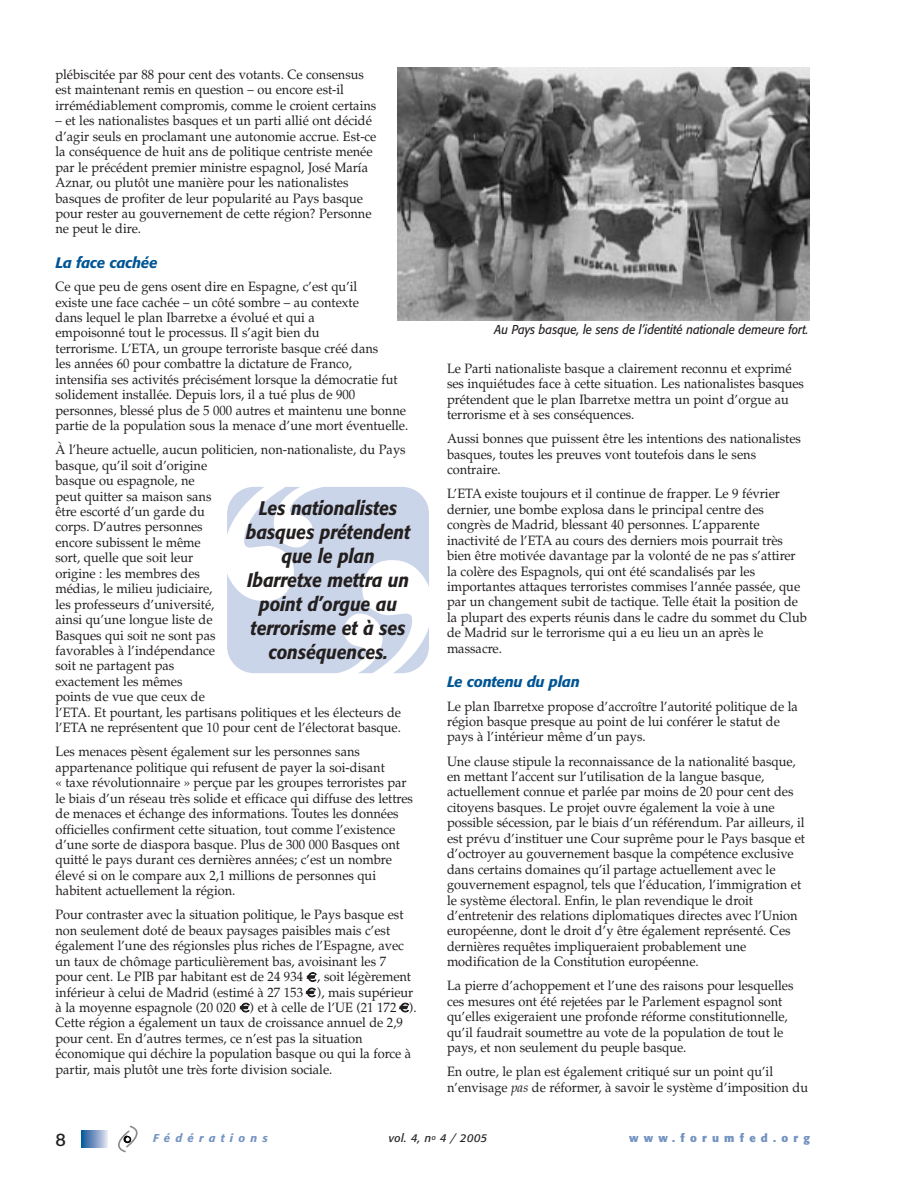
<style>
.page{position:relative;width:918px;height:1188px;background:#fff}
.page>*{position:absolute;margin:0;border:0;box-sizing:border-box;transform-origin:0 0}
.t1{font:italic 500 19.5px/24px "Formata";letter-spacing:-.005em;color:#231f1f;text-align:center;scale:.9 1}
.t2{font:18px "Formata";color:#231f1f}
.t3{font:italic 500 15px "Formata";letter-spacing:-.02em;color:#005595}
.t4{font:13.5px/15.5px "Palatino";color:#231f1f;scale:.95 1}
.t5{font:italic 12.75px "Formata";color:#231f1f;scale:.9 1}
.t6{font:700 11.25px "Formata";letter-spacing:.465em;color:#7393c1}
.t7{font:italic 11.25px "Formata";letter-spacing:.03em;color:#231f1f}
.t8{font:italic 500 11.25px "Formata";letter-spacing:.465em;color:#7393c1}
.s1{font-style:italic}
</style>
<div class="page">
<svg style="left:81px;top:1125px;width:57px;height:28px"></svg>
<img style="left:398px;top:68px;width:412px;height:252px">
<div style="left:227px;top:487px;width:202px;height:186px;background:#cbd5e9;border-radius:27px"></div>
<svg style="left:227px;top:487px;width:95px;height:114px"></svg>
<svg style="left:332px;top:560px;width:97px;height:114px"></svg>
<svg style="left:306px;top:988px;width:9px;height:9px"></svg>
<svg style="left:240px;top:1003px;width:9px;height:9px"></svg>
<svg style="left:400px;top:1003px;width:9px;height:9px"></svg>
<svg style="left:307px;top:973px;width:9px;height:9px"></svg>
<p class="t4" style="left:55px;top:68px;width:339px">plébiscitée par 88 pour cent des votants. Ce consensus est maintenant remis en question – ou encore est-il irrémédiablement compromis, comme le croient certains</p>
<p class="t4" style="left:55px;top:114px;width:339px">– et les nationalistes basques et un parti allié ont décidé d’agir seuls en proclamant une autonomie accrue. Est-ce la conséquence de huit ans de politique centriste menée par le précédent premier ministre espagnol, José María Aznar, ou plutôt une manière pour les nationalistes basques de profiter de leur popularité au Pays basque pour rester au gouvernement de cette région? Personne ne peut le dire.</p>
<p class="t3" style="left:55px;top:256px;width:104px">La face cachée</p>
<p class="t4" style="left:55px;top:280px;width:373px">Ce que peu de gens osent dire en Espagne, c’est qu’il<br>existe une face cachée – un côté sombre – au contexte<br>dans lequel le plan Ibarretxe a évolué et qui a<br>empoisonné tout le processus. Il s’agit bien du<br>terrorisme. L’ETA, un groupe terroriste basque créé dans<br>les années 60 pour combattre la dictature de Franco,<br>intensifia ses activités précisément lorsque la démocratie fut solidement installée. Depuis lors, il a tué plus de 900 personnes, blessé plus de 5 000 autres et maintenu une bonne partie de la population sous la menace d’une mort éventuelle.</p>
<p class="t4" style="left:55px;top:443px;width:370px">À l’heure actuelle, aucun politicien, non-nationaliste, du Pays basque, qu’il soit d’origine<br>basque ou espagnole, ne<br>peut quitter sa maison sans<br>être escorté d’un garde du<br>corps. D’autres personnes<br>encore subissent le même<br>sort, quelle que soit leur<br>origine : les membres des<br>médias, le milieu judiciaire,<br>les professeurs d’université,<br>ainsi qu’une longue liste de<br>Basques qui soit ne sont pas<br>favorables à l’indépendance<br>soit ne partagent pas<br>exactement les mêmes<br>points de vue que ceux de<br>l’ETA. Et pourtant, les partisans politiques et les électeurs de l’ETA ne représentent que 10 pour cent de l’électorat basque.</p>
<p class="t4" style="left:55px;top:746px;width:378px">Les menaces pèsent également sur les personnes sans appartenance politique qui refusent de payer la soi-disant<br>« taxe révolutionnaire » perçue par les groupes terroristes par le biais d’un réseau très solide et efficace qui diffuse des lettres de menaces et échange des informations. Toutes les données officielles confirment cette situation, tout comme l’existence d’une sorte de diaspora basque. Plus de 300 000 Basques ont quitté le pays durant ces dernières années; c’est un nombre élevé si on le compare aux 2,1 millions de personnes qui habitent actuellement la région.</p>
<p class="t4" style="left:55px;top:909px;width:382px">Pour contraster avec la situation politique, le Pays basque est non seulement doté de beaux paysages paisibles mais c’est également l’une des régionsles plus riches de l’Espagne, avec un taux de chômage particulièrement bas, avoisinant les 7 pour cent. Le PIB par habitant est de 24 934 , soit légèrement inférieur à celui de Madrid (estimé à 27 153 ), mais supérieur à la moyenne espagnole (20 020 ) et à celle de l’UE (21 172 ).<br>Cette région a également un taux de croissance annuel de 2,9 pour cent. En d’autres termes, ce n’est pas la situation économique qui déchire la population basque ou qui la force à partir, mais plutôt une très forte division sociale.</p>
<h1 class="t1" style="left:246px;top:498px;width:184px">Les nationalistes basques prétendent que le plan<br>Ibarretxe mettra un point d’orgue au terrorisme et à ses conséquences.</h1>
<p class="t5" style="left:495px;top:324px;width:350px">Au Pays basque, le sens de l’identité nationale demeure fort.</p>
<p class="t4" style="left:447px;top:362px;width:377px">Le Parti nationaliste basque a clairement reconnu et exprimé ses inquiétudes face à cette situation. Les nationalistes basques prétendent que le plan Ibarretxe mettra un point d’orgue au terrorisme et à ses conséquences.</p>
<p class="t4" style="left:447px;top:433px;width:374px">Aussi bonnes que puissent être les intentions des nationalistes basques, toutes les preuves vont toutefois dans le sens contraire.</p>
<p class="t4" style="left:447px;top:488px;width:380px">L’ETA existe toujours et il continue de frapper. Le 9 février dernier, une bombe explosa dans le principal centre des congrès de Madrid, blessant 40 personnes. L’apparente inactivité de l’ETA au cours des derniers mois pourrait très bien être motivée davantage par la volonté de ne pas s’attirer la colère des Espagnols, qui ont été scandalisés par les importantes attaques terroristes commises l’année passée, que par un changement subit de tactique. Telle était la position de la plupart des experts réunis dans le cadre du sommet du Club de Madrid sur le terrorisme qui a eu lieu un an après le massacre.</p>
<p class="t3" style="left:447px;top:675px;width:134px">Le contenu du plan</p>
<p class="t4" style="left:447px;top:700px;width:371px">Le plan Ibarretxe propose d’accroître l’autorité politique de la région basque presque au point de lui conférer le statut de pays à l’intérieur même d’un pays.</p>
<p class="t4" style="left:447px;top:755px;width:378px">Une clause stipule la reconnaissance de la nationalité basque, en mettant l’accent sur l’utilisation de la langue basque, actuellement connue et parlée par moins de 20 pour cent des citoyens basques. Le projet ouvre également la voie à une possible sécession, par le biais d’un référendum. Par ailleurs, il est prévu d’instituer une Cour suprême pour le Pays basque et d’octroyer au gouvernement basque la compétence exclusive dans certains domaines qu’il partage actuellement avec le gouvernement espagnol, tels que l’éducation, l’immigration et le système électoral. Enfin, le plan revendique le droit d’entretenir des relations diplomatiques directes avec l’Union européenne, dont le droit d’y être également représenté. Ces dernières requêtes impliqueraient probablement une modification de la Constitution européenne.</p>
<p class="t4" style="left:447px;top:980px;width:366px">La pierre d’achoppement et l’une des raisons pour lesquelles ces mesures ont été rejetées par le Parlement espagnol sont qu’elles exigeraient une profonde réforme constitutionnelle, qu’il faudrait soumettre au vote de la population de tout le pays, et non seulement du peuple basque.</p>
<p class="t4" style="left:447px;top:1065px;width:382px">En outre, le plan est également critiqué sur un point qu’il n’envisage <span class="s1">pas</span> de réformer, à savoir le système d’imposition du</p>
<h2 class="t2" style="left:55px;top:1132px;width:12px">8</h2>
<p class="t8" style="left:153px;top:1133px;width:116px">Fédérations</p>
<p class="t7" style="left:389px;top:1133px;width:100px">vol. 4, n<sup>o</sup> 4 / 2005</p>
<p class="t6" style="left:629px;top:1133px;width:182px">www.forumfed.org</p>
</div>
